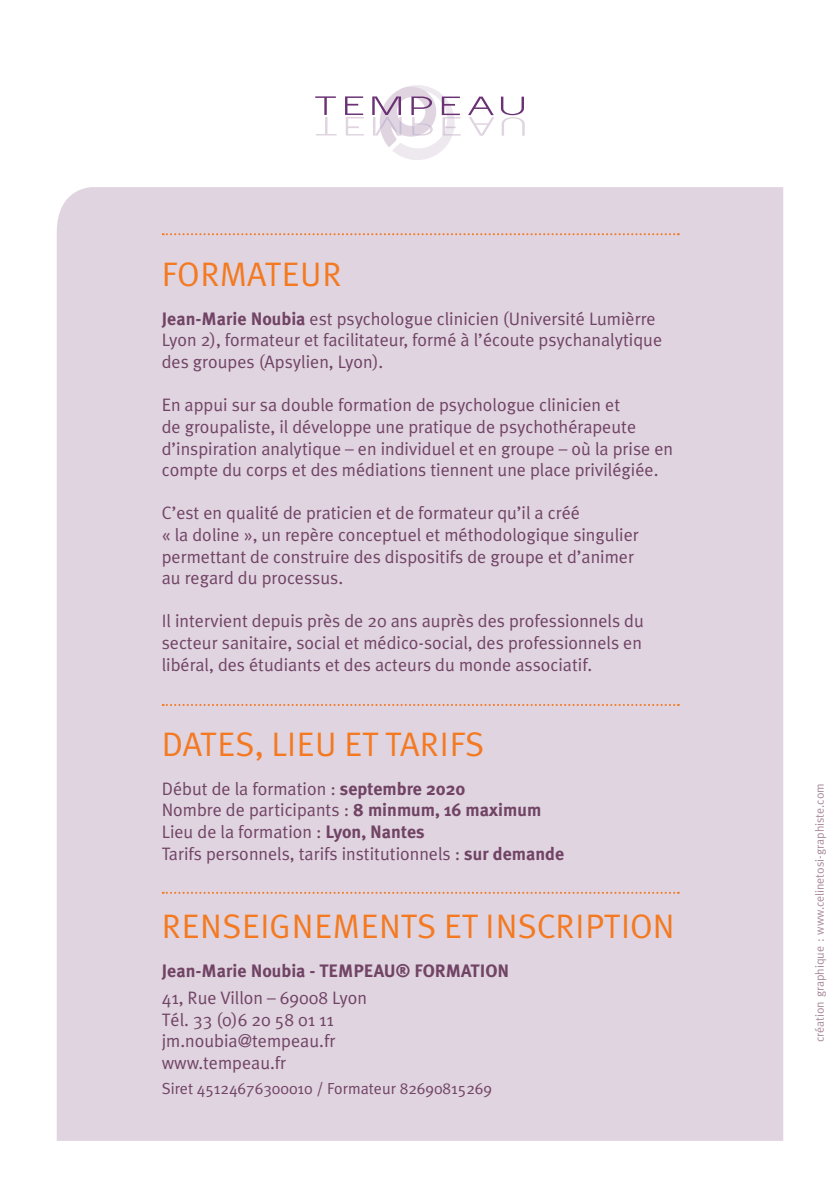
<style>
.page{position:relative;width:840px;height:1191px;background:#fff}
.page>*{position:absolute;margin:0;border:0;box-sizing:border-box;transform-origin:0 0}
.t1{font:34px "Meta Plus Normal";letter-spacing:.01em;color:#f47921}
.t2{font:18px/21.6px "Meta Plus Normal";color:#714365}
.t3{font:700 18px "Meta Plus";color:#714365}
.t4{font:16px "Meta Plus Normal";color:#714365}
.t5{font:12px "Meta";color:#a88b9b}
.s1{font-family:"Meta Plus";font-weight:700}
</style>
<div class="page">
<div style="left:57px;top:187px;width:725px;height:953px;background:#dfd4df"></div>
<svg style="left:163px;top:233px;width:515px;height:2px"></svg>
<svg style="left:163px;top:891px;width:515px;height:2px"></svg>
<svg style="left:163px;top:704px;width:515px;height:2px"></svg>
<svg style="left:315px;top:96px;width:21px;height:39px"></svg>
<svg style="left:345px;top:96px;width:18px;height:39px"></svg>
<svg style="left:372px;top:85px;width:88px;height:75px"></svg>
<svg style="left:468px;top:97px;width:26px;height:39px"></svg>
<svg style="left:500px;top:97px;width:24px;height:39px"></svg>
<h1 class="t1" style="left:162px;top:255px;width:181px">FORMATEUR</h1>
<p class="t2" style="left:162px;top:308px;width:501px"><span class="s1">Jean-Marie Noubia</span> est psychologue clinicien (Université Lumièrre<br>Lyon 2), formateur et facilitateur, formé à l’écoute psychanalytique des groupes (Apsylien, Lyon).</p>
<p class="t2" style="left:162px;top:394px;width:512px">En appui sur sa double formation de psychologue clinicien et<br>de groupaliste, il développe une pratique de psychothérapeute d’inspiration analytique – en individuel et en groupe – où la prise en compte du corps et des médiations tiennent une place privilégiée.</p>
<p class="t2" style="left:162px;top:502px;width:478px">C’est en qualité de praticien et de formateur qu’il a créé<br>« la doline », un repère conceptuel et méthodologique singulier permettant de construire des dispositifs de groupe et d’animer au regard du processus.</p>
<p class="t2" style="left:162px;top:610px;width:483px;text-align:justify">Il intervient depuis près de 20 ans auprès des professionnels du secteur sanitaire, social et médico-social, des professionnels en libéral, des étudiants et des acteurs du monde associatif.</p>
<h1 class="t1" style="left:162px;top:724px;width:324px">DATES, LIEU ET TARIFS</h1>
<p class="t2" style="left:162px;top:777px;width:404px">Début de la formation : <span class="s1">septembre 2020<br></span>Nombre de participants : <span class="s1">8 minmum, 16 maximum </span>Lieu de la formation : <span class="s1">Lyon, Nantes<br></span>Tarifs personnels, tarifs institutionnels : <span class="s1">sur demande</span></p>
<h1 class="t1" style="left:162px;top:906px;width:514px">RENSEIGNEMENTS ET INSCRIPTION</h1>
<p class="t3" style="left:162px;top:960px;width:349px">Jean-Marie Noubia - TEMPEAU® FORMATION</p>
<p class="t2" style="left:162px;top:986px;width:207px">41, Rue Villon – 69008 Lyon<br>Tél. 33 (0)6 20 58 01 11 jm.noubia@tempeau.fr www.tempeau.fr</p>
<p class="t4" style="left:162px;top:1079px;width:331px">Siret 45124676300010 / Formateur 82690815269</p>
<p class="t5" style="left:812px;top:1042px;width:260px;rotate:-90deg">création graphique : www.celinetosi-graphiste.com</p>
</div>
